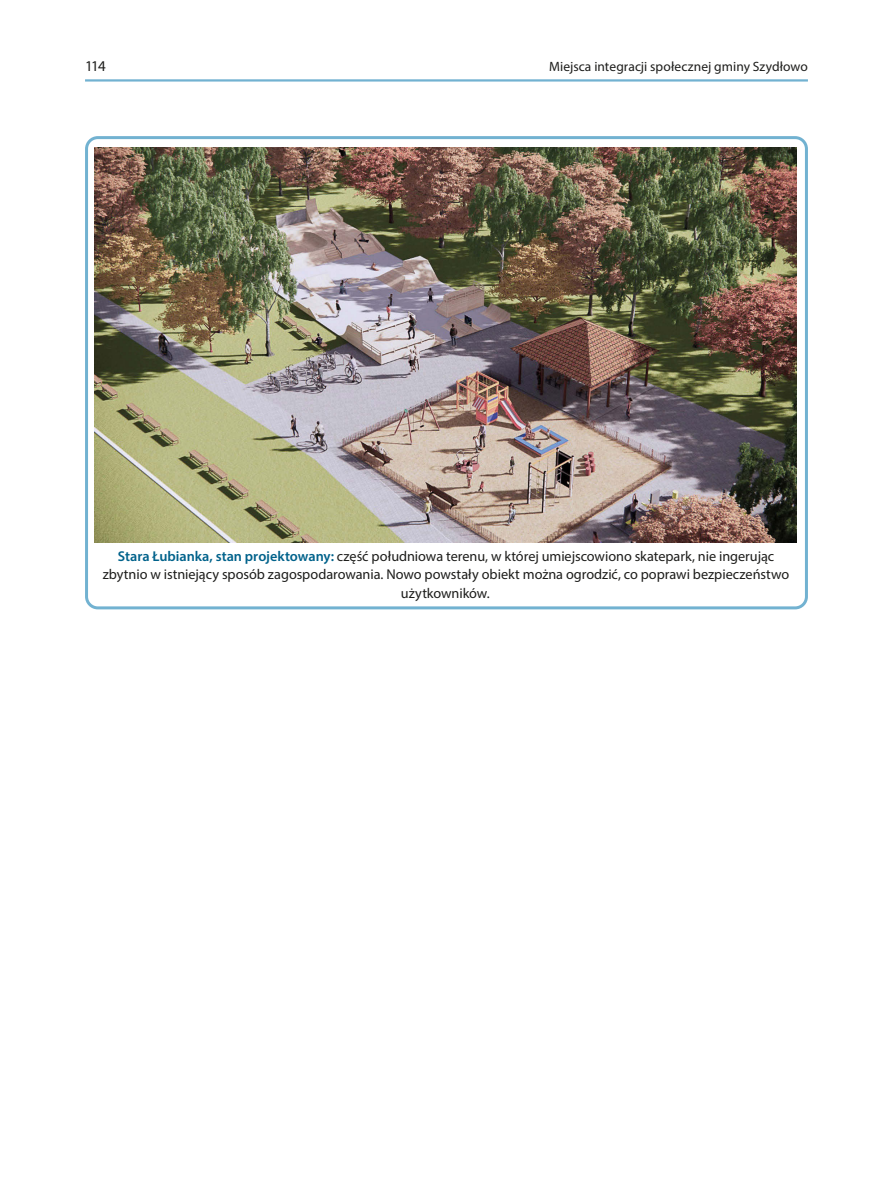
<style>
.page{position:relative;width:893px;height:1191px;background:#fff}
.page>*{position:absolute;margin:0;border:0;box-sizing:border-box;transform-origin:0 0}
.t1{font:15px "Myriad Pro";color:#1d1d1b}
.podpis_ryciny{font:14.25px/18.6px "Myriad Pro";color:#1d1d1b;text-align:center}
.t2{font:13.5px "Myriad Pro";letter-spacing:.005em;color:#1d1d1b}
.s1{font-weight:600;color:#00628b}
</style>
<div class="page">
<hr style="left:85px;top:79px;width:723px;height:3px;background:#72b2d1">
<img style="left:95px;top:148px;width:701px;height:394px">
<div style="left:85px;top:136px;width:723px;height:473px;border:3px solid #72b2d1;border-radius:11px"></div>
<p class="t1" style="left:85px;top:56px;width:22px">114</p>
<p class="t2" style="left:549px;top:58px;width:260px">Miejsca integracji społecznej gminy Szydłowo</p>
<p class="podpis_ryciny" style="left:103px;top:546px;width:688px"><span class="s1">Stara Łubianka, stan projektowany:</span> część południowa terenu, w której umiejscowiono skatepark, nie ingerując zbytnio w istniejący sposób zagospodarowania. Nowo powstały obiekt można ogrodzić, co poprawi bezpieczeństwo użytkowników.</p>
</div>
